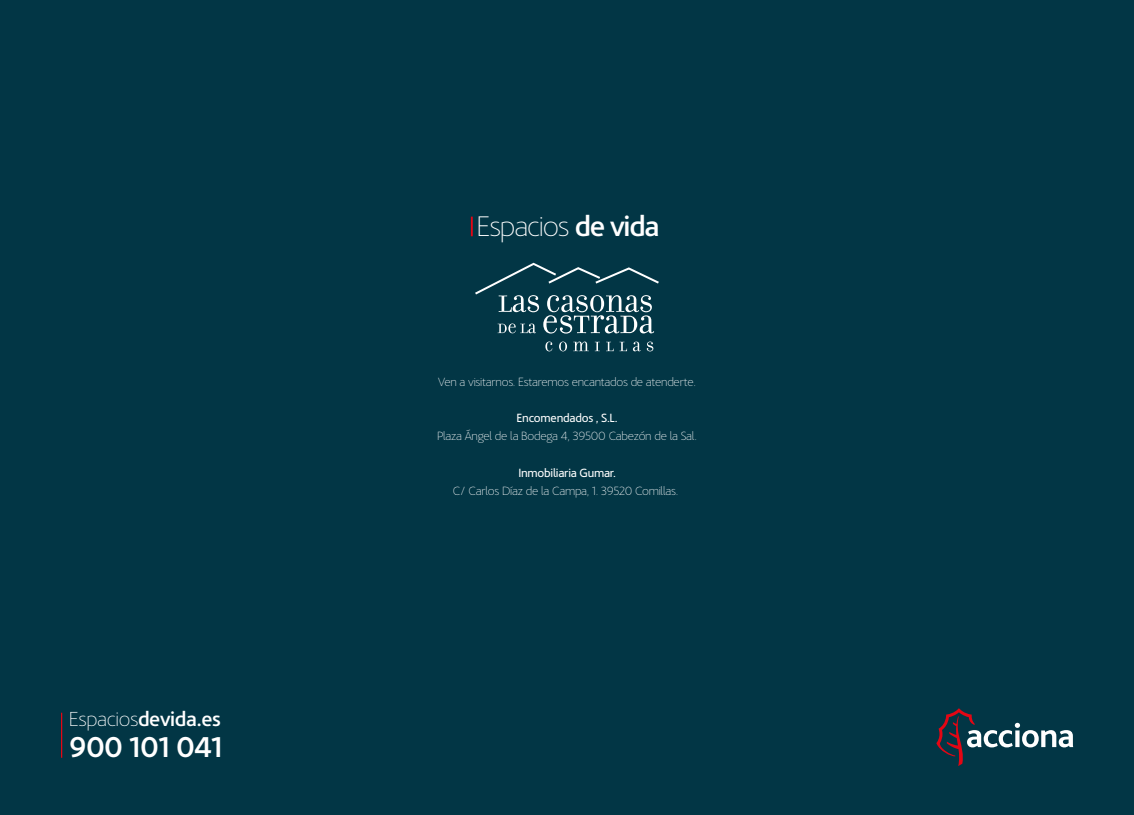
<style>
.page{position:relative;width:1134px;height:815px;background:#023645}
.page>*{position:absolute;margin:0;border:0;box-sizing:border-box;transform-origin:0 0}
.t1{font:500 30px "Acciona";letter-spacing:-.02em;color:#fff}
.t2{font:100 29.75px "Acciona";letter-spacing:-.04em;color:#fff}
.t3{font:500 21.25px "Acciona";letter-spacing:-.02em;color:#fff}
.t4{font:100 12.5px "Acciona";letter-spacing:-.02em;color:#fff}
.t5{font:12.5px "Acciona";letter-spacing:-.02em;color:#fff}
.s1{font-weight:100}
.s2{font-weight:500}
</style>
<div class="page">
<svg style="left:936px;top:708px;width:137px;height:58px"></svg>
<hr style="left:61px;top:713px;width:1px;height:45px;background:#e30614">
<svg style="left:545px;top:342px;width:7px;height:9px"></svg>
<svg style="left:559px;top:342px;width:8px;height:9px"></svg>
<svg style="left:573px;top:342px;width:16px;height:9px"></svg>
<svg style="left:595px;top:342px;width:5px;height:9px"></svg>
<svg style="left:606px;top:342px;width:21px;height:9px"></svg>
<svg style="left:633px;top:342px;width:8px;height:9px"></svg>
<svg style="left:647px;top:342px;width:6px;height:9px"></svg>
<svg style="left:475px;top:262px;width:184px;height:72px"></svg>
<svg style="left:471px;top:217px;width:2px;height:19px"></svg>
<h3 class="t3" style="left:69px;top:702px;width:154px"><span class="s1">Espacios</span>devida.es</h3>
<h1 class="t1" style="left:69px;top:723px;width:155px">900 101 041</h1>
<h2 class="t2" style="left:476px;top:206px;width:185px">Espacios <span class="s2">de vida</span></h2>
<p class="t4" style="left:438px;top:373px;width:259px">Ven a visitarnos. Estaremos encantados de atenderte.</p>
<p class="t5" style="left:517px;top:408px;width:102px">Encomendados , S.L.</p>
<p class="t4" style="left:437px;top:428px;width:262px">Plaza Ángel de la Bodega 4, 39500 Cabezón de la Sal.</p>
<p class="t5" style="left:518px;top:463px;width:99px">Inmobiliaria Gumar.</p>
<p class="t4" style="left:453px;top:482px;width:227px">C/ Carlos Díaz de la Campa, 1. 39520 Comillas.</p>
</div>
